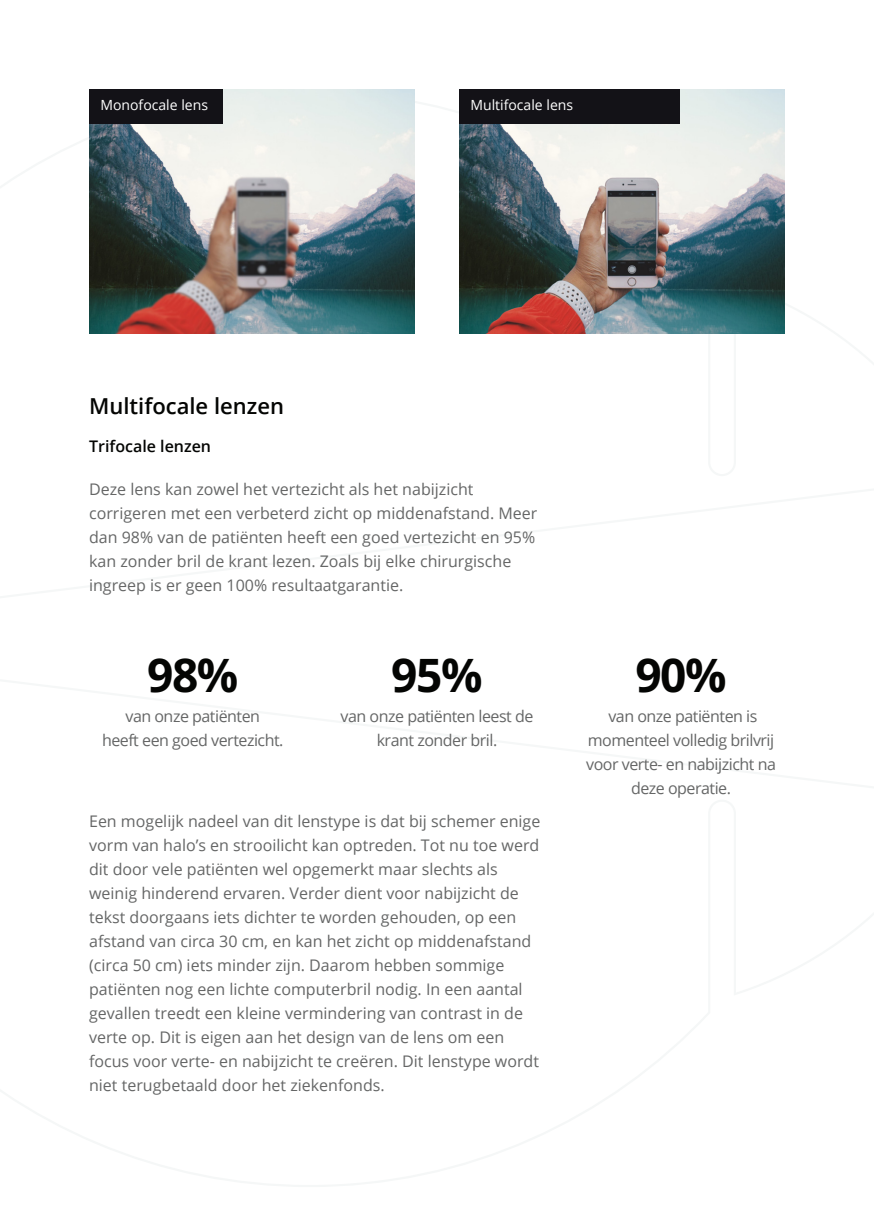
<style>
.page{position:relative;width:874px;height:1225px;background:#fff}
.page>*{position:absolute;margin:0;border:0;box-sizing:border-box;transform-origin:0 0}
.t1{font:700 46px "Open Sans";color:#040503}
.t2{font:600 22px "Open Sans";color:#040503}
.t3{font:16px/24px "Open Sans";color:#656666}
.t4{font:16px/24px "Open Sans";letter-spacing:-.03em;color:#656666;text-align:center}
.t5{font:600 16px "Open Sans";color:#040503}
.t6{font:14px "Open Sans";color:#fff}
</style>
<div class="page">
<img style="left:89px;top:89px;width:325px;height:244px">
<img style="left:459px;top:89px;width:325px;height:244px">
<div style="left:89px;top:89px;width:133px;height:34px;background:#131217"></div>
<div style="left:459px;top:89px;width:220px;height:34px;background:#131217"></div>
<p class="t6" style="left:100px;top:95px;width:109px">Monofocale lens</p>
<p class="t6" style="left:470px;top:95px;width:104px">Multifocale lens</p>
<p class="t2" style="left:89px;top:391px;width:196px">Multifocale lenzen</p>
<p class="t5" style="left:89px;top:435px;width:123px">Trifocale lenzen</p>
<p class="t3" style="left:89px;top:477px;width:449px">Deze lens kan zowel het vertezicht als het nabijzicht corrigeren met een verbeterd zicht op middenafstand. Meer dan 98% van de patiënten heeft een goed vertezicht en 95% kan zonder bril de krant lezen. Zoals bij elke chirurgische ingreep is er geen 100% resultaatgarantie.</p>
<p class="t1" style="left:147px;top:643px;width:93px">98%</p>
<p class="t4" style="left:125px;top:703px;width:136px">van onze patiënten</p>
<p class="t4" style="left:102px;top:727px;width:183px">heeft een goed vertezicht.</p>
<p class="t1" style="left:391px;top:643px;width:93px">95%</p>
<p class="t4" style="left:340px;top:703px;width:194px">van onze patiënten leest de krant zonder bril.</p>
<p class="t3" style="left:89px;top:808px;width:452px">Een mogelijk nadeel van dit lenstype is dat bij schemer enige vorm van halo’s en strooilicht kan optreden. Tot nu toe werd dit door vele patiënten wel opgemerkt maar slechts als weinig hinderend ervaren. Verder dient voor nabijzicht de tekst doorgaans iets dichter te worden gehouden, op een afstand van circa 30 cm, en kan het zicht op middenafstand (circa 50 cm) iets minder zijn. Daarom hebben sommige patiënten nog een lichte computerbril nodig. In een aantal gevallen treedt een kleine vermindering van contrast in de verte op. Dit is eigen aan het design van de lens om een focus voor verte- en nabijzicht te creëren. Dit lenstype wordt niet terugbetaald door het ziekenfonds.</p>
<p class="t1" style="left:635px;top:643px;width:93px">90%</p>
<p class="t4" style="left:586px;top:703px;width:191px">van onze patiënten is momenteel volledig brilvrij voor verte- en nabijzicht na deze operatie.</p>
</div>
